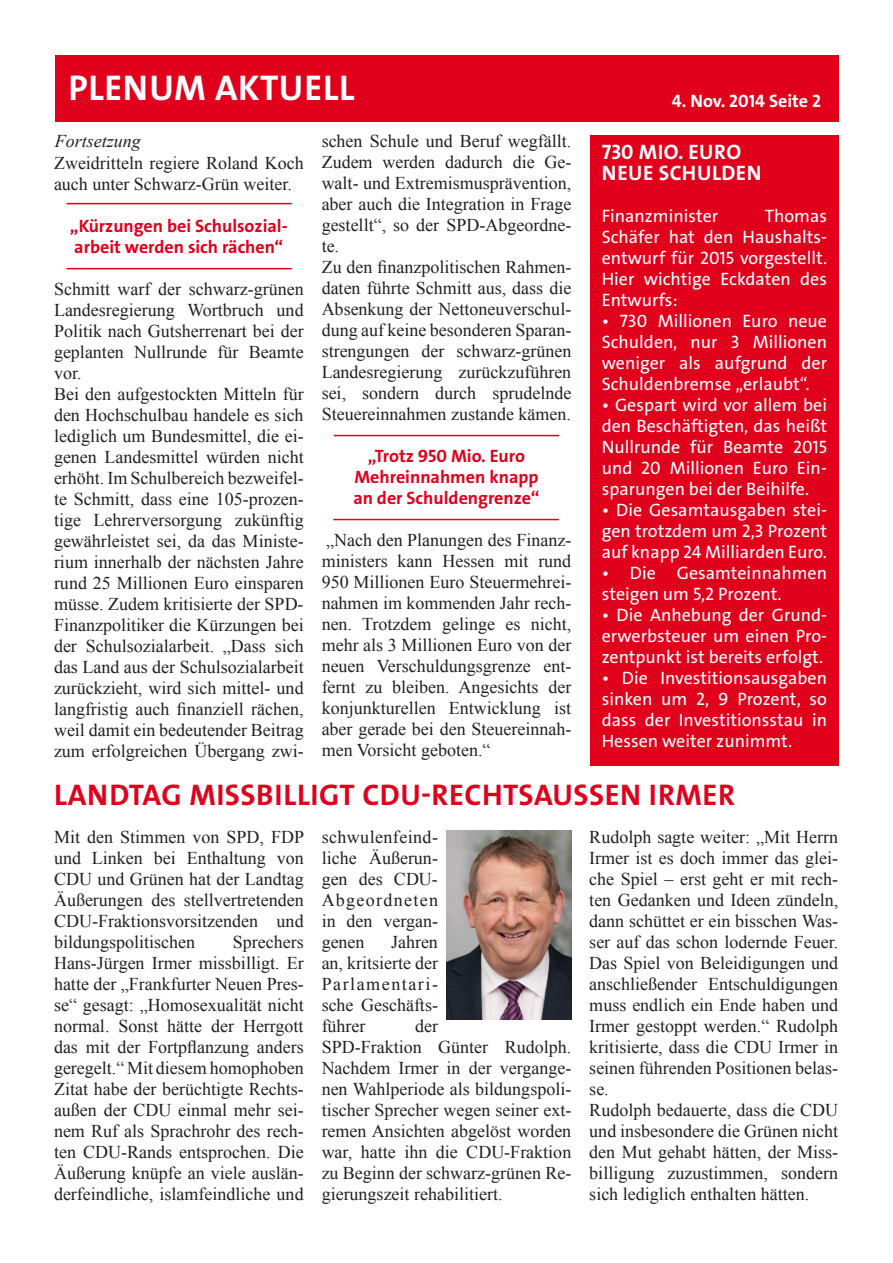
<style>
.page{position:relative;width:893px;height:1263px;background:#fff}
.page>*{position:absolute;margin:0;border:0;box-sizing:border-box;transform-origin:0 0}
.t1{font:700 36px "SPD The Sans";letter-spacing:.02em;color:#fff}
.t2{font:700 30px "SPD The Sans";letter-spacing:.02em;color:#e0001b}
.t3{font:700 21px "SPD The Sans";letter-spacing:.02em;color:#fff}
.t4{font:18px/21px "Times New Roman";color:#231f20;text-align:justify}
.t5{font:18px/21px "SPD The Sans";color:#fff;text-align:justify}
.t6{font:700 18px/21px "SPD The Sans";color:#e0001b}
.t7{font:700 18px "SPD The Sans";color:#fff}
.t8{font:italic 18px "Times New Roman";color:#231f20}
</style>
<div class="page">
<div style="left:590px;top:135px;width:248px;height:630px;background:#e0001b"></div>
<div style="left:55px;top:55px;width:783px;height:66px;background:#e0001b"></div>
<img style="left:446px;top:830px;width:125px;height:189px">
<hr style="left:67px;top:203px;width:225px;height:1px;background:#e0001b">
<hr style="left:67px;top:268px;width:225px;height:1px;background:#e0001b">
<hr style="left:334px;top:435px;width:225px;height:1px;background:#e0001b">
<hr style="left:333px;top:519px;width:226px;height:1px;background:#e0001b">
<p class="t1" style="left:68px;top:65px;width:288px">PLENUM AKTUELL</p>
<p class="t7" style="left:672px;top:89px;width:151px">4. Nov. 2014 Seite 2</p>
<p class="t3" style="left:602px;top:138px;width:141px">730 MIO. EURO</p>
<p class="t3" style="left:602px;top:159px;width:161px">NEUE SCHULDEN</p>
<p class="t5" style="left:602px;top:206px;width:118px">Finanzminister</p>
<p class="t4" style="left:322px;top:130px;width:251px">schen Schule und Beruf wegfällt.<br>Zudem werden dadurch die Ge&shy;walt- und Extremismusprävention, aber auch die Integration in Frage gestellt“, so der SPD-Abgeordne&shy;te.</p>
<p class="t4" style="left:322px;top:256px;width:251px">Zu den finanzpolitischen Rahmen&shy;daten führte Schmitt aus, dass die Absenkung der Nettoneuverschul&shy;dung auf keine besonderen Sparan&shy;strengungen der schwarz-grünen Landesregierung zurückzuführen sei, sondern durch sprudelnde Steuereinnahmen zustande kämen.</p>
<p class="t6" style="left:368px;top:446px;width:159px">„Trotz 950 Mio. Euro</p>
<p class="t6" style="left:354px;top:467px;width:186px">Mehreinnahmen knapp</p>
<p class="t6" style="left:353px;top:488px;width:188px">an der Schuldengrenze“</p>
<p class="t4" style="left:322px;top:529px;width:251px">„Nach den Planungen des Finanz&shy;ministers kann Hessen mit rund 950 Millionen Euro Steuermehrei&shy;nahmen im kommenden Jahr rech&shy;nen. Trotzdem gelinge es nicht, mehr als 3 Millionen Euro von der neuen Verschuldungsgrenze ent&shy;fernt zu bleiben. Angesichts der konjunkturellen Entwicklung ist aber gerade bei den Steuereinnah&shy;men Vorsicht geboten.“</p>
<p class="t8" style="left:55px;top:129px;width:88px">Fortsetzung</p>
<p class="t4" style="left:54px;top:152px;width:251px">Zweidritteln regiere Roland Koch auch unter Schwarz-Grün weiter.</p>
<p class="t6" style="left:70px;top:215px;width:219px">„Kürzungen bei Schulsozial&shy;arbeit werden sich rächen“</p>
<p class="t4" style="left:54px;top:278px;width:251px">Schmitt warf der schwarz-grünen Landesregierung Wortbruch und Politik nach Gutsherrenart bei der geplanten Nullrunde für Beamte vor.</p>
<p class="t4" style="left:54px;top:383px;width:251px">Bei den aufgestockten Mitteln für den Hochschulbau handele es sich lediglich um Bundesmittel, die ei&shy;genen Landesmittel würden nicht erhöht. Im Schulbereich bezweifel&shy;te Schmitt, dass eine 105-prozen&shy;tige Lehrerversorgung zukünftig gewährleistet sei, da das Ministe&shy;rium innerhalb der nächsten Jahre rund 25 Millionen Euro einsparen müsse. Zudem kritisierte der SPD-Finanzpolitiker die Kürzungen bei der Schulsozialarbeit. „Dass sich das Land aus der Schulsozialarbeit zurückzieht, wird sich mittel- und langfristig auch finanziell rächen, weil damit ein bedeutender Beitrag zum erfolgreichen Übergang zwi-</p>
<p class="t5" style="left:602px;top:206px;width:227px;text-indent:163px">Thomas Schäfer hat den Haushalts&shy;entwurf für 2015 vorgestellt.<br>Hier wichtige Eckdaten des Entwurfs:</p>
<p class="t5" style="left:602px;top:311px;width:227px">• 730 Millionen Euro neue Schulden, nur 3 Millionen weniger als aufgrund der Schuldenbremse „erlaubt“.</p>
<p class="t5" style="left:602px;top:395px;width:227px">• Gespart wird vor allem bei den Beschäftigten, das heißt Nullrunde für Beamte 2015 und 20 Millionen Euro Ein&shy;sparungen bei der Beihilfe.</p>
<p class="t5" style="left:602px;top:500px;width:227px">• Die Gesamtausgaben stei&shy;gen trotzdem um 2,3 Prozent auf knapp 24 Milliarden Euro.</p>
<p class="t5" style="left:602px;top:563px;width:227px">• Die Gesamteinnahmen steigen um 5,2 Prozent.</p>
<p class="t5" style="left:602px;top:605px;width:227px">• Die Anhebung der Grund&shy;erwerbsteuer um einen Pro&shy;zentpunkt ist bereits erfolgt.</p>
<p class="t5" style="left:602px;top:668px;width:227px">• Die Investitionsausgaben sinken um 2, 9 Prozent, so dass der Investitionsstau in Hessen weiter zunimmt.</p>
<p class="t2" style="left:54px;top:775px;width:682px">LANDTAG MISSBILLIGT CDU-RECHTSAUSSEN IRMER</p>
<p class="t4" style="left:54px;top:826px;width:252px">Mit den Stimmen von SPD, FDP und Linken bei Enthaltung von CDU und Grünen hat der Landtag Äußerungen des stellvertretenden CDU-Fraktionsvorsitzenden und bildungspolitischen</p>
<p class="t4" style="left:322px;top:826px;width:118px">schwulenfeind&shy;liche Äußerun&shy;gen des CDU-Abgeordneten in den vergan&shy;genen</p>
<p class="t4" style="left:589px;top:826px;width:250px">Rudolph sagte weiter: „Mit Herrn Irmer ist es doch immer das glei&shy;che Spiel – erst geht er mit rech&shy;ten Gedanken und Ideen zündeln, dann schüttet er ein bisschen Was&shy;ser auf das schon lodernde Feuer.<br>Das Spiel von Beleidigungen und anschließender Entschuldigungen muss endlich ein Ende haben und Irmer gestoppt werden.“ Rudolph kritisierte, dass die CDU Irmer in seinen führenden Positionen belas&shy;se.</p>
<p class="t4" style="left:589px;top:1099px;width:250px">Rudolph bedauerte, dass die CDU und insbesondere die Grünen nicht den Mut gehabt hätten, der Miss&shy;billigung zuzustimmen, sondern sich lediglich enthalten hätten.</p>
<p class="t4" style="left:54px;top:931px;width:251px;text-indent:179px">Sprechers Hans-Jürgen Irmer missbilligt. Er hatte der „Frankfurter Neuen Pres&shy;se“ gesagt: „Homosexualität nicht normal. Sonst hätte der Herrgott das mit der Fortpflanzung anders geregelt.“ Mit diesem homophoben Zitat habe der berüchtigte Rechts&shy;außen der CDU einmal mehr sei&shy;nem Ruf als Sprachrohr des rech&shy;ten CDU-Rands entsprochen. Die Äußerung knüpfe an viele auslän&shy;derfeindliche, islamfeindliche und</p>
<p class="t4" style="left:322px;top:931px;width:118px;text-indent:69px">Jahren an, kritsierte der Parlamentari&shy;sche Geschäfts&shy;führer</p>
<p class="t4" style="left:322px;top:1015px;width:251px;text-align:left;text-indent:93px">der<br>SPD-Fraktion Günter Rudolph.<br>Nachdem Irmer in der vergange&shy;nen Wahlperiode als bildungspoli&shy;tischer Sprecher wegen seiner ext&shy;remen Ansichten abgelöst worden war, hatte ihn die CDU-Fraktion zu Beginn der schwarz-grünen Re&shy;gierungszeit rehabilitiert.</p>
</div>
